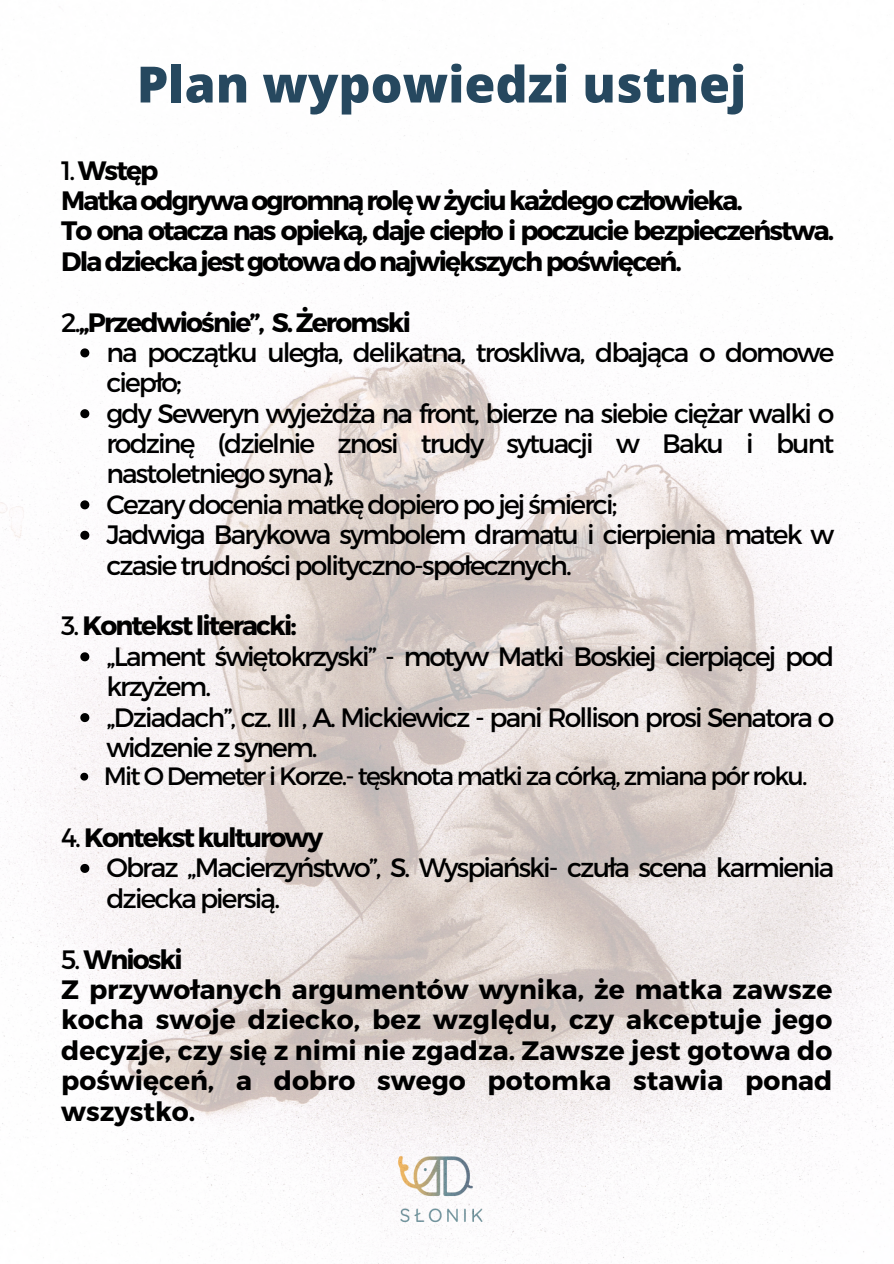
<style>
.page{position:relative;width:894px;height:1264px;background:#fff}
.page>*{position:absolute;margin:0;border:0;box-sizing:border-box;transform-origin:0 0}
.t1{font:800 50.1px "Open Sans";color:#26485f}
.t2{font:26.55px/30.3px "Montserrat";letter-spacing:-.07em;color:#000}
.t3{font:700 26.55px/30.3px "Montserrat";letter-spacing:-.07em;color:#000}
.t4{font:25.05px "Montserrat";letter-spacing:-.07em;color:#000}
.s1{font-weight:400}
</style>
<div class="page">
<img style="left:0;top:4px;width:893px;height:1258px">
<svg style="left:80px;top:348px;width:9px;height:9px"></svg>
<svg style="left:80px;top:409px;width:9px;height:9px"></svg>
<svg style="left:80px;top:500px;width:9px;height:9px"></svg>
<svg style="left:80px;top:530px;width:9px;height:9px"></svg>
<svg style="left:80px;top:652px;width:9px;height:9px"></svg>
<svg style="left:80px;top:713px;width:9px;height:9px"></svg>
<svg style="left:80px;top:772px;width:8px;height:8px"></svg>
<svg style="left:80px;top:863px;width:9px;height:9px"></svg>
<h1 class="t1" style="left:137px;top:49px;width:611px">Plan wypowiedzi ustnej</h1>
<p class="t3" style="left:61px;top:154px;width:99px"><span class="s1">1.</span> Wstęp</p>
<p class="t3" style="left:61px;top:184px;width:683px">Matka odgrywa ogromną rolę w życiu każdego człowieka.</p>
<p class="t3" style="left:61px;top:214px;width:774px">To ona otacza nas opieką, daje ciepło i poczucie bezpieczeństwa.<br>Dla dziecka jest gotowa do największych poświęceń.</p>
<p class="t3" style="left:61px;top:305px;width:351px"><span class="s1">2.</span>,,Przedwiośnie”, S. Żeromski</p>
<p class="t2" style="left:106px;top:336px;width:729px">na początku uległa, delikatna, troskliwa, dbająca o domowe ciepło;</p>
<p class="t2" style="left:106px;top:397px;width:729px;text-align:justify">gdy Seweryn wyjeżdża na front, bierze na siebie ciężar walki o rodzinę (dzielnie znosi trudy sytuacji w Baku i bunt nastoletniego syna);</p>
<p class="t2" style="left:106px;top:488px;width:512px">Cezary docenia matkę dopiero pojej śmierci;</p>
<p class="t2" style="left:106px;top:518px;width:729px">Jadwiga Barykowa symbolem dramatu i cierpienia matek w czasie trudności polityczno-społecznych.</p>
<p class="t3" style="left:61px;top:609px;width:237px"><span class="s1">3.</span> Kontekst literacki:</p>
<p class="t2" style="left:106px;top:640px;width:729px">,,Lament świętokrzyski” - motyw Matki Boskiej cierpiącej pod krzyżem.</p>
<p class="t2" style="left:106px;top:700px;width:729px">,,Dziadach”, cz. III , A. Mickiewicz - pani Rollison prosi Senatora o widzenie z synem.</p>
<p class="t4" style="left:104px;top:760px;width:705px">Mit O Demeter i Korze.- tęsknota matki za córką, zmiana pór roku.</p>
<p class="t3" style="left:61px;top:821px;width:263px"><span class="s1">4.</span> Kontekst kulturowy</p>
<p class="t2" style="left:106px;top:851px;width:729px">Obraz ,,Macierzyństwo”, S. Wyspiański- czuła scena karmienia dziecka piersią.</p>
<p class="t3" style="left:61px;top:942px;width:123px"><span class="s1">5.</span> Wnioski</p>
<p class="t3" style="left:61px;top:973px;width:772px;text-align:justify">Z przywołanych argumentów wynika, że matka zawsze kocha swoje dziecko, bez względu, czy akceptuje jego decyzje, czy się z nimi nie zgadza. Zawsze jest gotowa do poświęceń, a dobro swego potomka stawia ponad wszystko.</p>
</div>
